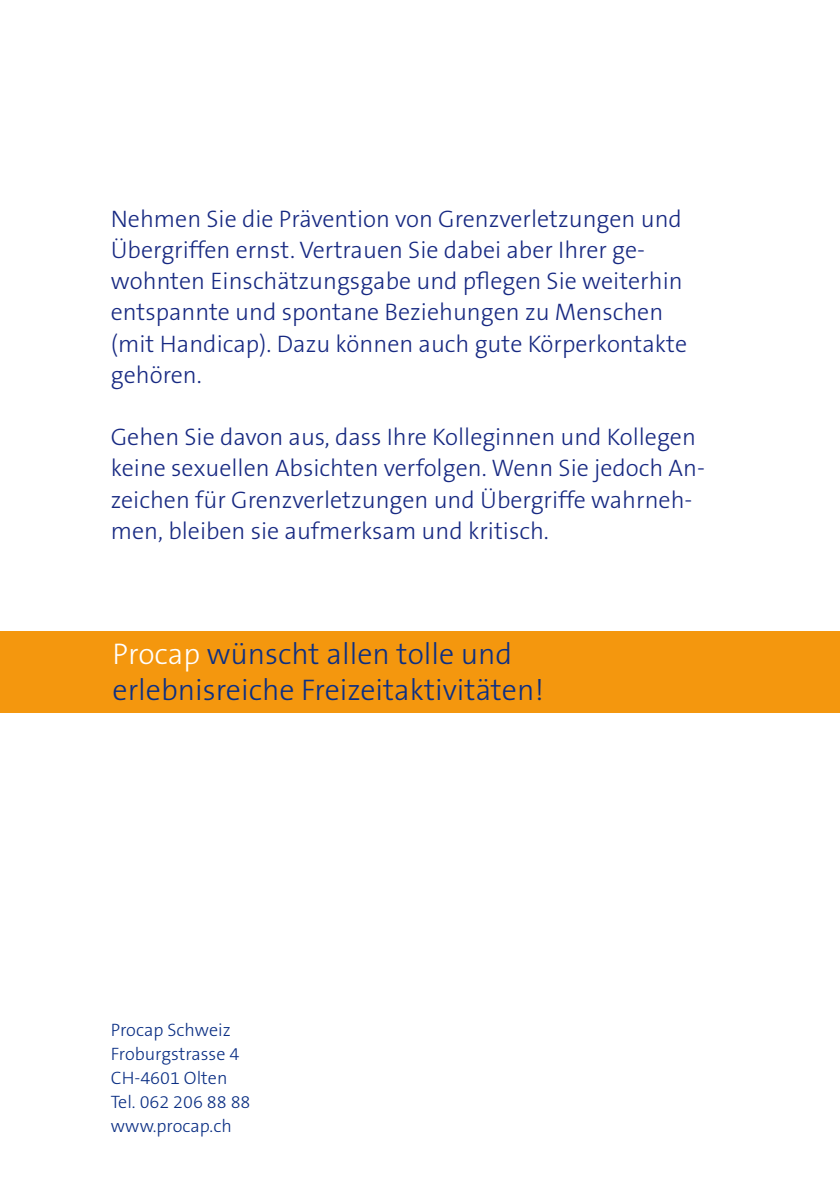
<style>
.page{position:relative;width:840px;height:1191px;background:#fff}
.page>*{position:absolute;margin:0;border:0;box-sizing:border-box;transform-origin:0 0}
.t1{font:300 30px/36px "The Sans B3";color:#0b2f84}
.t2{font:300 24px/31.2px "The Sans B3";color:#172982}
.t3{font:300 18px/24px "The Sans B3";color:#0b2f84}
.s1{color:#fff}
</style>
<div class="page">
<div style="left:0;top:631px;width:839px;height:81px;background:#f4970e"></div>
<p class="t2" style="left:111px;top:205px;width:577px">Nehmen Sie die Prävention von Grenzverletzungen und Übergriffen ernst. Vertrauen Sie dabei aber Ihrer ge&shy;wohnten Einschätzungsgabe und pflegen Sie weiterhin entspannte und spontane Beziehungen zu Menschen (mit Handicap). Dazu können auch gute Körperkontakte gehören.</p>
<p class="t2" style="left:111px;top:423px;width:595px">Gehen Sie davon aus, dass Ihre Kolleginnen und Kollegen keine sexuellen Absichten verfolgen. Wenn Sie jedoch An&shy;zeichen für Grenzverletzungen und Übergriffe wahrneh&shy;men, bleiben sie aufmerksam und kritisch.</p>
<p class="t1" style="left:112px;top:637px;width:432px"><span class="s1">Procap</span> wünscht allen tolle und erlebnisreiche Freizeitaktivitäten!</p>
<p class="t3" style="left:111px;top:1019px;width:141px">Procap Schweiz<br>Froburgstrasse 4<br>CH-4601 Olten<br>Tel. 062 206 88 88 www.procap.ch</p>
</div>
